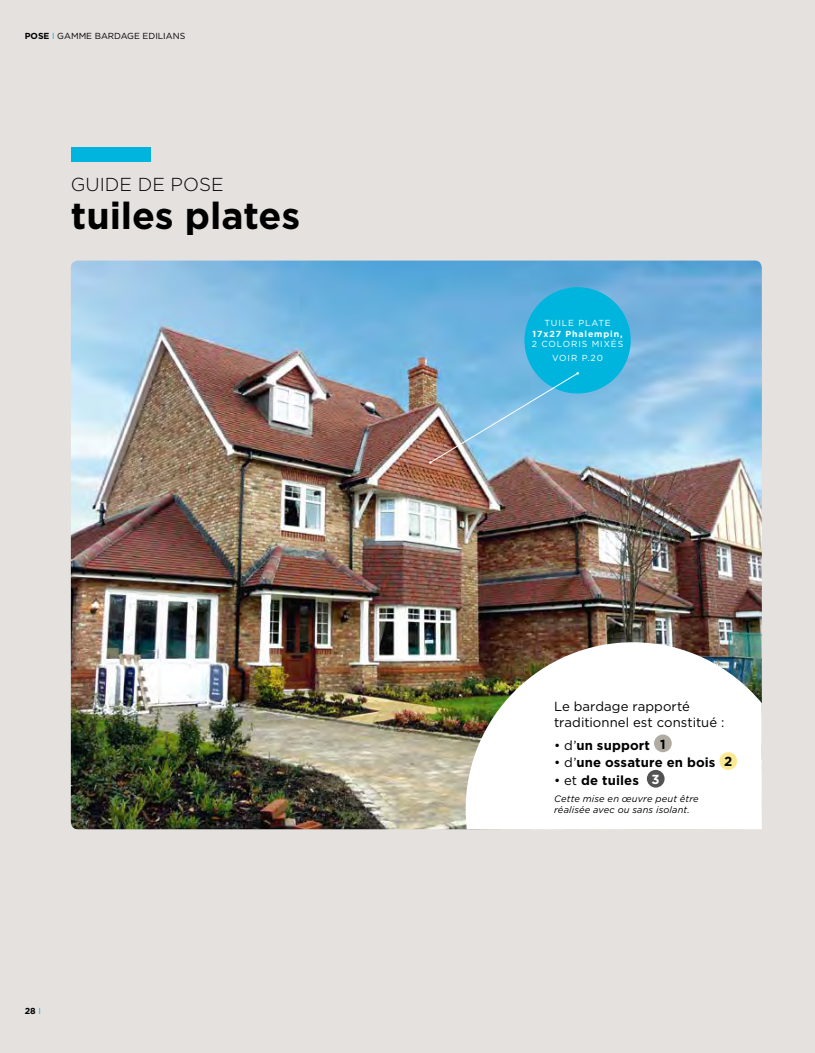
<style>
.page{position:relative;width:815px;height:1053px;background:#fff}
.page>*{position:absolute;margin:0;border:0;box-sizing:border-box;transform-origin:0 0}
.t1{font:700 37.5px "Gotham HTF";letter-spacing:-.005em;color:#000}
.t2{font:300 18.75px "Gotham HTF";color:#000}
.t3{font:700 13.12px "Gotham HTF";letter-spacing:.01em;color:#000}
.t4{font:13.12px/15.8px "Gotham HTF";letter-spacing:.005em;color:#000}
.t5{font:italic 9.38px/11.2px "Gotham HTF";letter-spacing:.015em;color:#000}
.t6{font:8.75px/14px "Gotham HTF";letter-spacing:.1em;color:#fff;text-align:center}
.t7{font:8.75px "Gotham HTF";color:#000}
.t8{font:700 8.75px "Gotham HTF";letter-spacing:.1em;color:#fff}
.t9{font:700 8.75px "Gotham HTF";color:#000}
.s1{font-weight:700}
.s2{color:#00b5dd}
.s3{font-weight:400;color:#00b5dd}
.s4{font-weight:400}
.s5{color:#fff}
</style>
<div class="page">
<div style="left:0;top:0;width:815px;height:1052px;background:#e4e1df"></div>
<img style="left:71px;top:260px;width:691px;height:569px">
<div style="left:71px;top:147px;width:80px;height:14px;background:#00b5dd"></div>
<div style="left:524px;top:287px;width:107px;height:106px;background:#00b5dd;border-radius:50%"></div>
<img style="left:429px;top:372px;width:150px;height:91px">
<svg style="left:466px;top:642px;width:296px;height:187px;fill:#fff"></svg>
<div style="left:654px;top:734px;width:18px;height:18px;background:#b0aca2;border-radius:50%"></div>
<div style="left:719px;top:752px;width:18px;height:17px;background:#fae892;border-radius:50%"></div>
<div style="left:647px;top:769px;width:18px;height:18px;background:#535254;border-radius:50%"></div>
<p class="t7" style="left:25px;top:31px;width:162px"><span class="s1">POSE</span> <span class="s2">I</span> GAMME BARDAGE EDILIANS</p>
<h2 class="t2" style="left:71px;top:174px;width:154px">GUIDE DE POSE</h2>
<h1 class="t1" style="left:71px;top:194px;width:231px">tuiles plates</h1>
<p class="t9" style="left:25px;top:1005px;width:18px">28 <span class="s3">I</span></p>
<p class="t6" style="left:544px;top:316px;width:68px">TUILE PLATE</p>
<p class="t8" style="left:533px;top:329px;width:92px">17x27 Phalempin,</p>
<p class="t6" style="left:532px;top:337px;width:93px">2 COLORIS MIXÉS<br>VOIR P.20</p>
<h3 class="t4" style="left:554px;top:698px;width:172px">Le bardage rapporté traditionnel est constitué :</h3>
<h3 class="t3" style="left:554px;top:737px;width:113px"><span class="s4">• d’</span>un support 1</h3>
<h3 class="t3" style="left:554px;top:755px;width:180px"><span class="s4">• d’</span>une ossature en bois 2</h3>
<h3 class="t3" style="left:554px;top:772px;width:107px"><span class="s4">• et</span> de tuiles <span class="s5">3</span></h3>
<p class="t5" style="left:554px;top:792px;width:146px">Cette mise en œuvre peut être réalisée avec ou sans isolant.</p>
</div>
